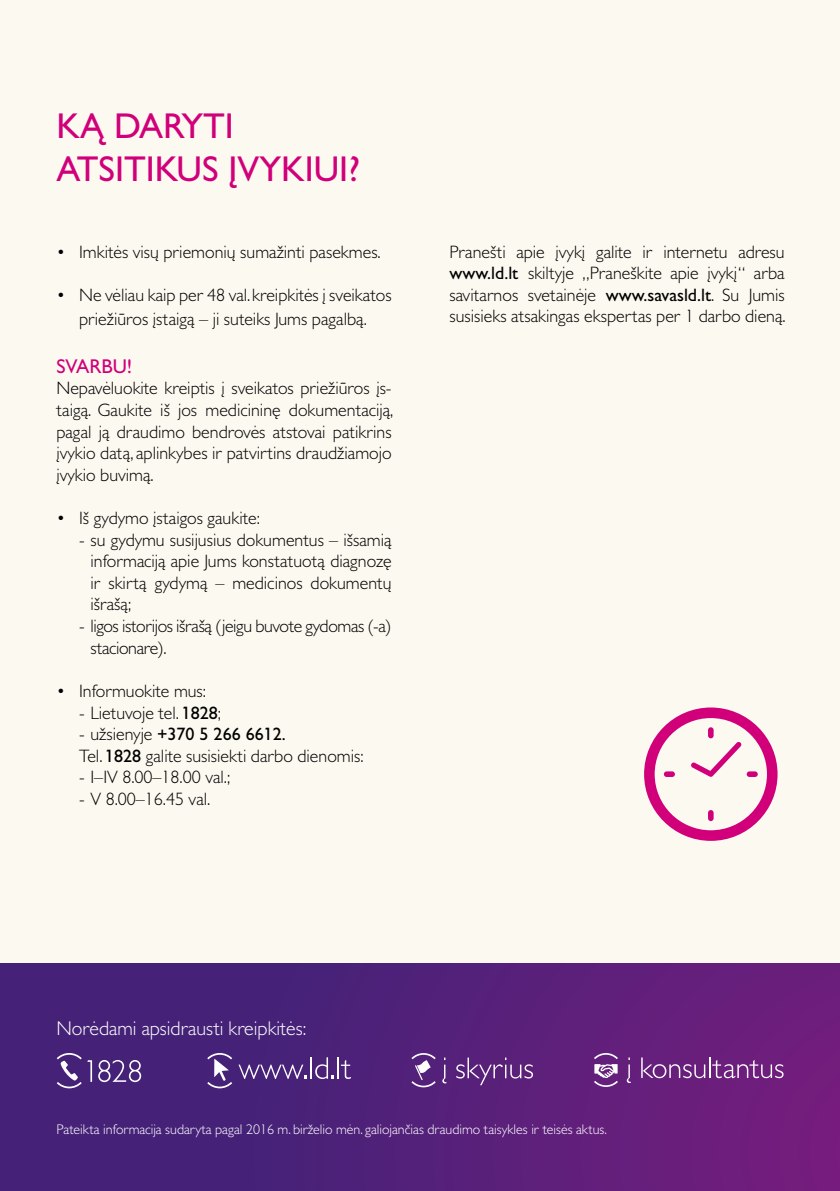
<style>
.page{position:relative;width:840px;height:1191px;background:#fff}
.page>*{position:absolute;margin:0;border:0;box-sizing:border-box;transform-origin:0 0}
.t1{font:500 36px "Gill Sans LD";color:#d1007a}
.t2{font:300 20px "Gill Sans LD";color:#fff}
.t3{font:500 20px "Gill Sans LD";color:#d1007a}
.t4{font:300 18px/21.6px "Gill Sans LD";color:#000;text-align:justify}
.t5{font:300 18px/21.6px "Gill Sans LD";letter-spacing:-.02em;color:#000}
.t6{font:300 14px "Gill Sans LD";color:#fff}
.s1{font-weight:500}
</style>
<div class="page">
<div style="left:0;top:0;width:839px;height:1191px;background:#fbf9f0"></div>
<svg style="left:644px;top:707px;width:133px;height:134px"></svg>
<div style="left:0;top:963px;width:839px;height:228px;background:linear-gradient(to right,#3b2377,#701e7d)"></div>
<svg style="left:442px;top:1057px;width:4px;height:26px"></svg>
<svg style="left:456px;top:1057px;width:76px;height:28px;background:#6f3d8b"></svg>
<svg style="left:411px;top:1053px;width:24px;height:34px"></svg>
<svg style="left:626px;top:1057px;width:4px;height:26px"></svg>
<svg style="left:641px;top:1057px;width:142px;height:21px;background:#854894"></svg>
<svg style="left:593px;top:1053px;width:24px;height:34px"></svg>
<svg style="left:98px;top:1060px;width:43px;height:22px"></svg>
<svg style="left:57px;top:1053px;width:35px;height:35px"></svg>
<svg style="left:341px;top:1060px;width:10px;height:19px"></svg>
<hr style="left:337px;top:1057px;width:2px;height:21px;background:#fff">
<svg style="left:315px;top:1057px;width:18px;height:22px"></svg>
<hr style="left:310px;top:1057px;width:2px;height:21px;background:#fff">
<svg style="left:238px;top:1064px;width:68px;height:15px"></svg>
<svg style="left:207px;top:1053px;width:25px;height:35px"></svg>
<h1 class="t1" style="left:56px;top:104px;width:81px">ką dary</h1>
<h1 class="t1" style="left:203px;top:104px;width:27px">ti</h1>
<h1 class="t1" style="left:56px;top:147px;width:108px">atsitikus</h1>
<h1 class="t1" style="left:228px;top:147px;width:28px">įvykiui</h1>
<h1 class="t1" style="left:348px;top:147px;width:13px">?</h1>
<p class="t4" style="left:56px;top:240px;width:326px">• Imkitės visų priemonių sumažinti pasekmes.</p>
<p class="t4" style="left:56px;top:282px;width:336px;line-height:24px;text-align:center">• Ne vėliau kaip per 48 val. kreipkitės į sveikatos priežiūros įstaigą – ji suteiks Jums pagalbą.</p>
<p class="t3" style="left:56px;top:354px;width:77px">SVARBU!</p>
<p class="t4" style="left:56px;top:377px;width:338px">Nepavėluokite kreiptis į sveikatos priežiūros įs&shy;taigą. Gaukite iš jos medicininę dokumentaciją, pagal ją draudimo bendrovės atstovai patikrins įvykio datą, aplinkybes ir patvirtins draudžiamojo įvykio buvimą.</p>
<p class="t4" style="left:56px;top:507px;width:205px">• Iš gydymo įstaigos gaukite:</p>
<p class="t4" style="left:90px;top:528px;width:302px;text-indent:-11px">- su gydymu susijusius dokumentus – išsamią informaciją apie Jums konstatuotą diagnozę ir skirtą gydymą – medicinos dokumentų išrašą;</p>
<p class="t5" style="left:90px;top:615px;width:302px;text-indent:-11px">- ligos istorijos išrašą (jeigu buvote gydomas (-a) stacionare).</p>
<p class="t4" style="left:56px;top:679px;width:151px">• Informuokite mus:</p>
<p class="t4" style="left:79px;top:701px;width:143px">- Lietuvoje tel. <span class="s1">1828</span>;</p>
<p class="t4" style="left:79px;top:723px;width:286px">- užsienyje <span class="s1">+370 5 266 6612.<br></span>Tel. <span class="s1">1828</span> galite susisiekti darbo dienomis:</p>
<p class="t4" style="left:79px;top:766px;width:153px">- I–IV 8.00–18.00 val.;</p>
<p class="t4" style="left:79px;top:787px;width:133px">- V 8.00–16.45 val.</p>
<p class="t4" style="left:449px;top:240px;width:337px">Pranešti apie įvykį galite ir internetu adresu <span class="s1">www.ld.lt</span> skiltyje „Praneškite apie įvykį“ arba savitarnos svetainėje <span class="s1">www.savasld.lt</span>. Su Jumis susisieks atsakingas ekspertas per 1 darbo dieną.</p>
<p class="t2" style="left:56px;top:1015px;width:251px">Norėdami apsidrausti kreipkitės:</p>
<p class="t6" style="left:56px;top:1121px;width:551px">Pateikta informacija sudaryta pagal 2016 m. birželio mėn. galiojančias draudimo taisykles ir teisės aktus.</p>
</div>
